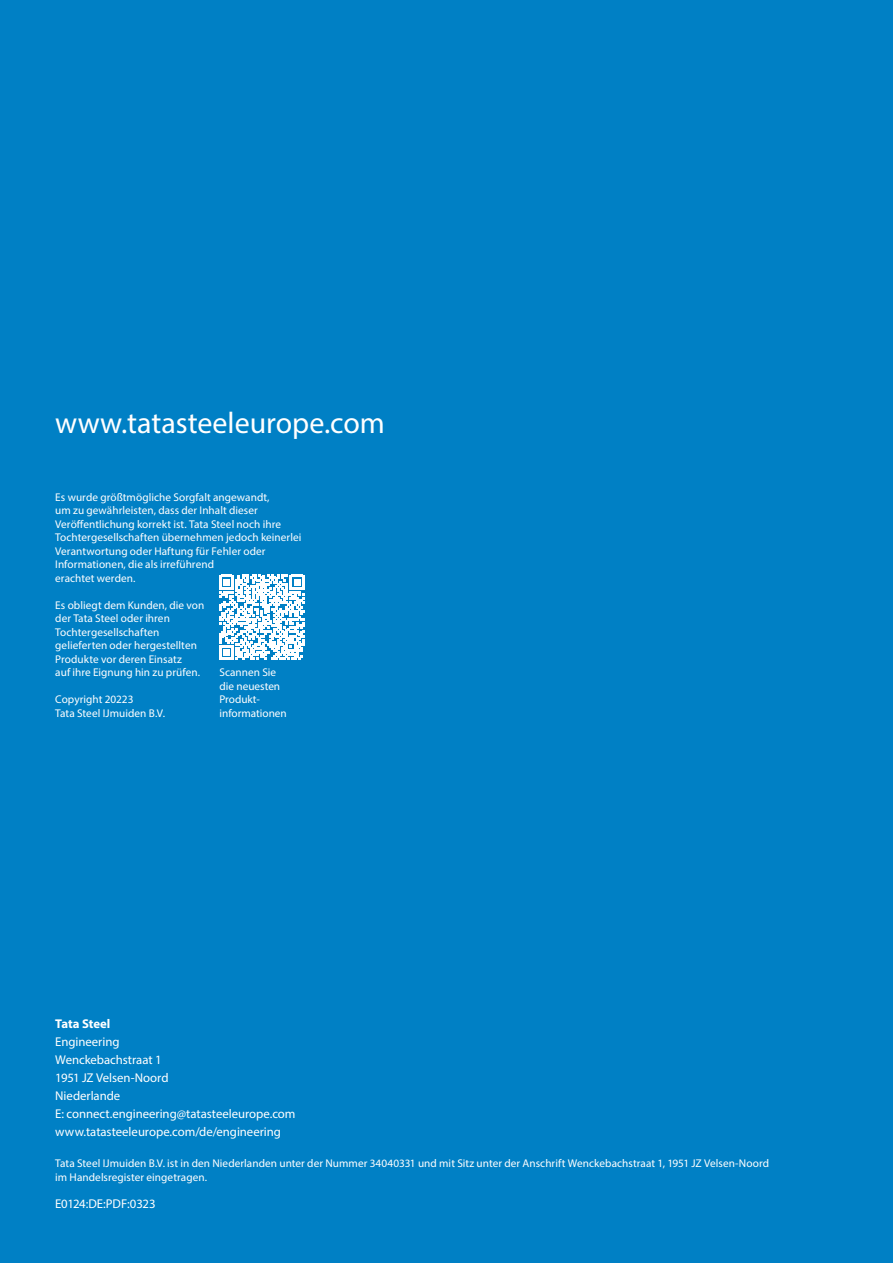
<style>
.page{position:relative;width:893px;height:1263px;background:#0080c5}
.page>*{position:absolute;margin:0;border:0;box-sizing:border-box;transform-origin:0 0}
.t1{font:30px "Myriad Pro";color:#fff}
.t2{font:12.75px "Myriad Pro";color:#fff}
.Body_copy{font:700 12.75px "Myriad Pro";letter-spacing:-.005em;color:#fff}
.t3{font:11.25px/13.5px "Myriad Pro";letter-spacing:.005em;color:#fff}
</style>
<div class="page">
<svg style="left:219px;top:575px;width:85px;height:85px"></svg>
<p class="t1" style="left:55px;top:404px;width:331px">www.tatasteeleurope.com</p>
<p class="t3" style="left:55px;top:490px;width:248px">Es wurde größtmögliche Sorgfalt angewandt,<br>um zu gewährleisten, dass der Inhalt dieser Veröffentlichung korrekt ist. Tata Steel noch ihre Tochtergesellschaften übernehmen jedoch keinerlei Verantwortung oder Haftung für Fehler oder Informationen, die als irreführend<br>erachtet werden.</p>
<p class="t3" style="left:55px;top:598px;width:151px">Es obliegt dem Kunden, die von der Tata Steel oder ihren<br>Tochtergesellschaften gelieferten oder hergestellten<br>Produkte vor deren Einsatz<br>auf ihre Eignung hin zu prüfen.</p>
<p class="t3" style="left:55px;top:692px;width:111px">Copyright 20223<br>Tata Steel IJmuiden B.V.</p>
<p class="t3" style="left:219px;top:665px;width:58px">Scannen Sie</p>
<p class="t3" style="left:219px;top:679px;width:62px">die neuesten<br>Produkt-</p>
<p class="t3" style="left:219px;top:706px;width:69px">informationen</p>
<p class="Body_copy" style="left:55px;top:1015px;width:57px">Tata Steel</p>
<p class="t2" style="left:55px;top:1033px;width:66px">Engineering</p>
<p class="t2" style="left:55px;top:1051px;width:108px">Wenckebachstraat 1</p>
<p class="t2" style="left:55px;top:1069px;width:115px">1951 JZ Velsen-Noord</p>
<p class="t2" style="left:55px;top:1087px;width:67px">Niederlande</p>
<p class="t2" style="left:55px;top:1105px;width:242px">E: connect.engineering@tatasteeleurope.com</p>
<p class="t2" style="left:55px;top:1123px;width:227px">www.tatasteeleurope.com/de/engineering</p>
<p class="t3" style="left:55px;top:1156px;width:715px">Tata Steel IJmuiden B.V. ist in den Niederlanden unter der Nummer 34040331 und mit Sitz unter der Anschrift Wenckebachstraat 1, 1951 JZ Velsen-Noord im Handelsregister eingetragen.</p>
<p class="t2" style="left:55px;top:1195px;width:102px">E0124:DE:PDF:0323</p>
</div>
